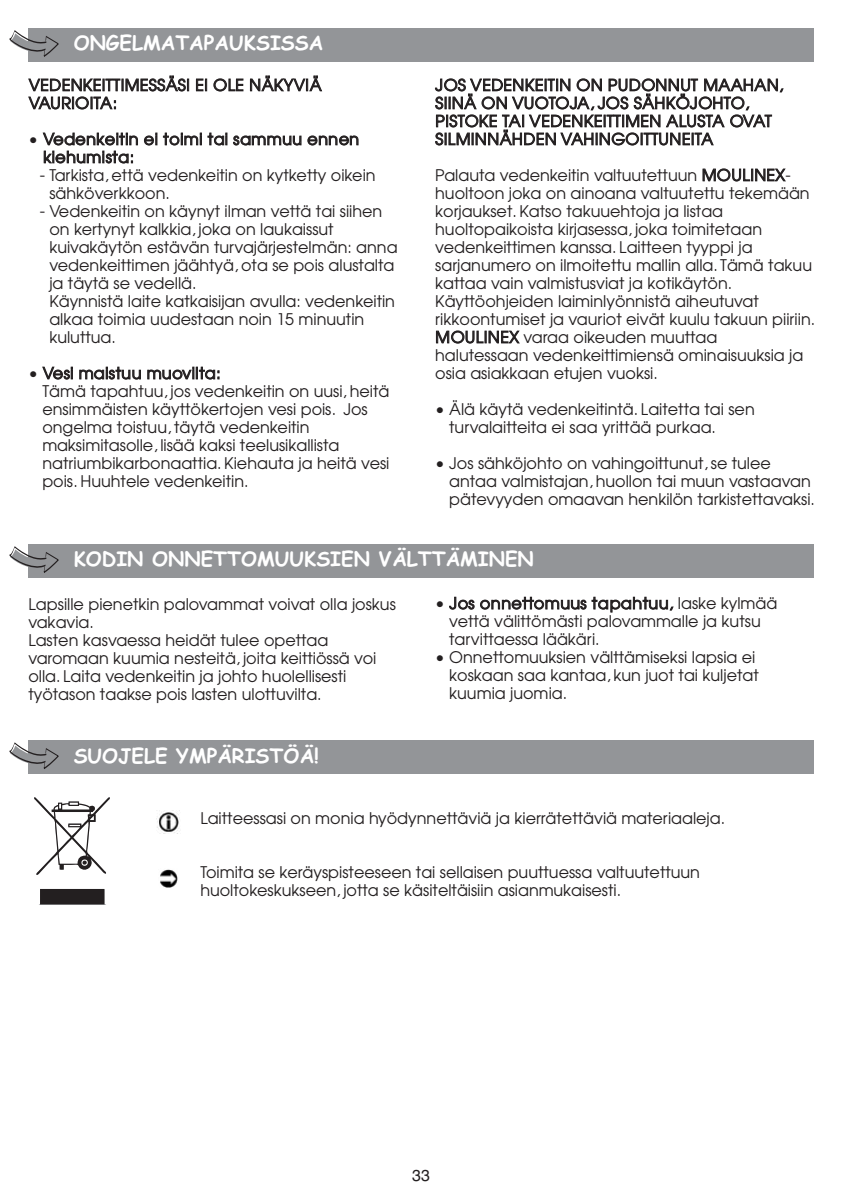
<style>
.page{position:relative;width:845px;height:1191px;background:#fff}
.page>*{position:absolute;margin:0;border:0;box-sizing:border-box;transform-origin:0 0}
.t1{font:700 20px "Comic Sans MS";color:#fff}
.t2{font:16px/18px "Avant Garde";color:#231f20}
.t3{font:16px/18px "Avant Garde";letter-spacing:.025em;color:#231f20}
.t4{font:16px/18px "Avant Garde";letter-spacing:.03em;color:#231f20}
.t5{font:16px "Helvetica";color:#231f20}
</style>
<div class="page">
<div style="left:28px;top:28px;width:786px;height:34px;background:#939598"></div>
<svg style="left:10px;top:30px;width:48px;height:27px"></svg>
<div style="left:28px;top:544px;width:786px;height:34px;background:#939598"></div>
<svg style="left:10px;top:546px;width:48px;height:27px"></svg>
<div style="left:28px;top:740px;width:786px;height:34px;background:#939598"></div>
<svg style="left:10px;top:742px;width:48px;height:27px"></svg>
<svg style="left:34px;top:797px;width:76px;height:107px"></svg>
<img style="left:157px;top:810px;width:23px;height:23px">
<img style="left:160px;top:869px;width:18px;height:18px">
<p class="t1" style="left:74px;top:32px;width:251px">ONGELMATAPAUKSISSA</p>
<p class="t3" style="left:29px;top:76px;width:294px">VEDENKEITTIMESSÄSI EI OLE NÄKYVIÄ<br>VAURIOITA:</p>
<p class="t4" style="left:43px;top:130px;width:317px;text-indent:-15px">• Vedenkeitin ei toimi tai sammuu ennen kiehumista:</p>
<p class="t2" style="left:49px;top:167px;width:328px;text-indent:-10px">- Tarkista, että vedenkeitin on kytketty oikein sähköverkkoon.</p>
<p class="t2" style="left:49px;top:203px;width:350px;text-indent:-10px">- Vedenkeitin on käynyt ilman vettä tai siihen on kertynyt kalkkia, joka on laukaissut kuivakäytön estävän turvajärjestelmän: anna vedenkeittimen jäähtyä, ota se pois alustalta ja täytä se vedellä.<br>Käynnistä laite katkaisijan avulla: vedenkeitin alkaa toimia uudestaan noin 15 minuutin kuluttua.</p>
<p class="t2" style="left:42px;top:364px;width:349px;text-indent:-14px">• Vesi maistuu muovilta:<br>Tämä tapahtuu, jos vedenkeitin on uusi, heitä ensimmäisten käyttökertojen vesi pois. Jos ongelma toistuu, täytä vedenkeitin maksimitasolle, lisää kaksi teelusikallista natriumbikarbonaattia. Kiehauta ja heitä vesi pois. Huuhtele vedenkeitin.</p>
<p class="t3" style="left:435px;top:76px;width:349px">JOS VEDENKEITIN ON PUDONNUT MAAHAN, SIINÄ ON VUOTOJA, JOS SÄHKÖJOHTO, PISTOKE TAI VEDENKEITTIMEN ALUSTA OVAT SILMINNÄHDEN VAHINGOITTUNEITA</p>
<p class="t2" style="left:435px;top:167px;width:381px">Palauta vedenkeitin valtuutettuun MOULINEX&shy;huoltoon joka on ainoana valtuutettu tekemään korjaukset. Katso takuuehtoja ja listaa huoltopaikoista kirjasessa, joka toimitetaan vedenkeittimen kanssa. Laitteen tyyppi ja sarjanumero on ilmoitettu mallin alla. Tämä takuu kattaa vain valmistusviat ja kotikäytön.<br>Käyttöohjeiden laiminlyönnistä aiheutuvat rikkoontumiset ja vauriot eivät kuulu takuun piiriin.<br>MOULINEX varaa oikeuden muuttaa<br>halutessaan vedenkeittimiensä ominaisuuksia ja osia asiakkaan etujen vuoksi.</p>
<p class="t2" style="left:449px;top:401px;width:307px;text-indent:-14px">• Älä käytä vedenkeitintä. Laitetta tai sen turvalaitteita ei saa yrittää purkaa.</p>
<p class="t2" style="left:449px;top:455px;width:367px;text-indent:-14px">• Jos sähköjohto on vahingoittunut, se tulee antaa valmistajan, huollon tai muun vastaavan pätevyyden omaavan henkilön tarkistettavaksi.</p>
<p class="t1" style="left:74px;top:548px;width:462px">KODIN ONNETTOMUUKSIEN VÄLTTÄMINEN</p>
<p class="t2" style="left:28px;top:595px;width:369px">Lapsille pienetkin palovammat voivat olla joskus vakavia.<br>Lasten kasvaessa heidät tulee opettaa varomaan kuumia nesteitä, joita keittiössä voi olla. Laita vedenkeitin ja johto huolellisesti työtason taakse pois lasten ulottuvilta.</p>
<p class="t1" style="left:74px;top:744px;width:247px">SUOJELE YMPÄRISTÖÄ!</p>
<p class="t2" style="left:449px;top:594px;width:330px;text-indent:-14px">• Jos onnettomuus tapahtuu, laske kylmää vettä välittömästi palovammalle ja kutsu tarvittaessa lääkäri.</p>
<p class="t2" style="left:449px;top:649px;width:311px;text-indent:-14px">• Onnettomuuksien välttämiseksi lapsia ei koskaan saa kantaa, kun juot tai kuljetat kuumia juomia.</p>
<p class="t2" style="left:200px;top:809px;width:526px">Laitteessasi on monia hyödynnettäviä ja kierrätettäviä materiaaleja.</p>
<p class="t2" style="left:200px;top:863px;width:501px">Toimita se keräyspisteeseen tai sellaisen puuttuessa valtuutettuun huoltokeskukseen, jotta se käsiteltäisiin asianmukaisesti.</p>
<p class="t5" style="left:412px;top:1166px;width:19px">33</p>
</div>
